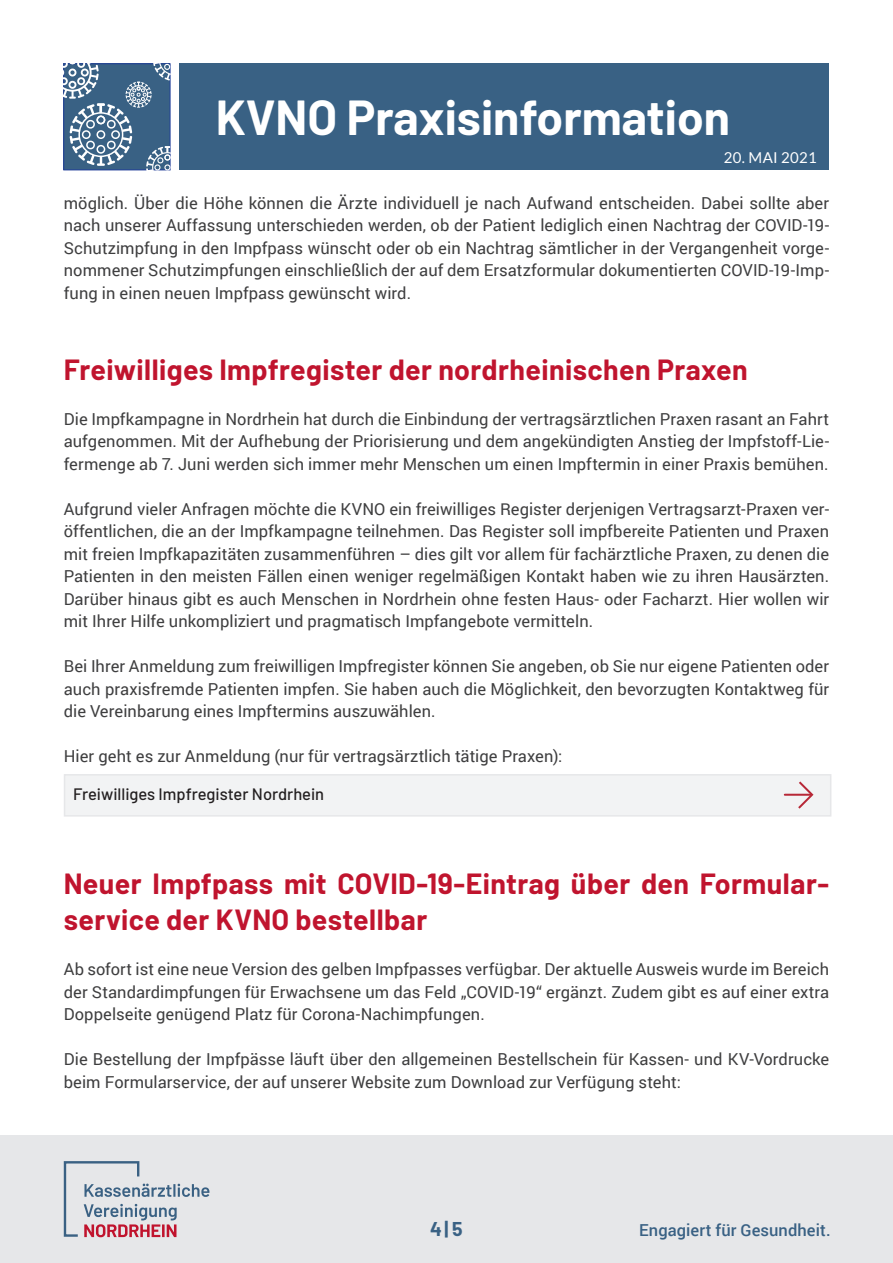
<style>
.page{position:relative;width:893px;height:1263px;background:#fff}
.page>*{position:absolute;margin:0;border:0;box-sizing:border-box;transform-origin:0 0}
.t1{font:700 48px "Barlow";color:#fff}
._1_0_-_Fließtext_-_1{font:700 28.5px/36px "Barlow";letter-spacing:.015em;color:#c0142e}
.t2{font:700 19.5px "Barlow";color:#396184}
._1_0_-_Fließtext_-_1-2{font:16.5px/22.5px "Roboto";letter-spacing:.005em;color:#3e3e3f;text-align:justify}
.t3{font:500 16.5px "Barlow";color:#231f20}
.t4{font:500 16.5px "Roboto";letter-spacing:.005em;color:#396184}
.t5{font:15px "Lato";letter-spacing:.02em;color:#fff}
</style>
<div class="page">
<div style="left:180px;top:64px;width:649px;height:106px;background:#396184"></div>
<svg style="left:64px;top:64px;width:106px;height:106px"></svg>
<div style="left:0;top:1135px;width:893px;height:128px;background:#e6e7e9"></div>
<svg style="left:64px;top:1161px;width:145px;height:76px"></svg>
<div style="left:64px;top:774px;width:767px;height:42px;background:#f2f3f4;border:2px solid #e6e7e9"></div>
<svg style="left:796px;top:781px;width:18px;height:28px"></svg>
<hr style="left:785px;top:794px;width:26px;height:2px;background:#b72837">
<h1 class="t1" style="left:216px;top:82px;width:516px">KVNO Praxisinformation</h1>
<p class="t5" style="left:724px;top:149px;width:95px">20. MAI 2021</p>
<p class="_1_0_-_Fließtext_-_1-2" style="left:64px;top:191px;width:767px">möglich. Über die Höhe können die Ärzte individuell je nach Aufwand entscheiden. Dabei sollte aber nach unserer Auffassung unterschieden werden, ob der Patient lediglich einen Nachtrag der COVID-19- Schutzimpfung in den Impfpass wünscht oder ob ein Nachtrag sämtlicher in der Vergangenheit vorge&shy;nommener Schutzimpfungen einschließlich der auf dem Ersatzformular dokumentierten COVID-19-Imp&shy;fung in einen neuen Impfpass gewünscht wird.</p>
<p class="_1_0_-_Fließtext_-_1" style="left:64px;top:349px;width:685px">Freiwilliges Impfregister der nordrheinischen Praxen</p>
<p class="_1_0_-_Fließtext_-_1-2" style="left:64px;top:407px;width:767px">Die Impfkampagne in Nordrhein hat durch die Einbindung der vertragsärztlichen Praxen rasant an Fahrt aufgenommen. Mit der Aufhebung der Priorisierung und dem angekündigten Anstieg der Impfstoff-Lie&shy;fermenge ab 7. Juni werden sich immer mehr Menschen um einen Impftermin in einer Praxis bemühen.</p>
<p class="_1_0_-_Fließtext_-_1-2" style="left:64px;top:497px;width:767px">Aufgrund vieler Anfragen möchte die KVNO ein freiwilliges Register derjenigen Vertragsarzt-Praxen ver&shy;öffentlichen, die an der Impfkampagne teilnehmen. Das Register soll impfbereite Patienten und Praxen mit freien Impfkapazitäten zusammenführen – dies gilt vor allem für fachärztliche Praxen, zu denen die Patienten in den meisten Fällen einen weniger regelmäßigen Kontakt haben wie zu ihren Hausärzten.<br>Darüber hinaus gibt es auch Menschen in Nordrhein ohne festen Haus- oder Facharzt. Hier wollen wir mit Ihrer Hilfe unkompliziert und pragmatisch Impfangebote vermitteln.</p>
<p class="_1_0_-_Fließtext_-_1-2" style="left:64px;top:654px;width:767px">Bei Ihrer Anmeldung zum freiwilligen Impfregister können Sie angeben, ob Sie nur eigene Patienten oder auch praxisfremde Patienten impfen. Sie haben auch die Möglichkeit, den bevorzugten Kontaktweg für die Vereinbarung eines Impftermins auszuwählen.</p>
<p class="_1_0_-_Fließtext_-_1-2" style="left:64px;top:744px;width:500px">Hier geht es zur Anmeldung (nur für vertragsärztlich tätige Praxen):</p>
<p class="t3" style="left:73px;top:781px;width:253px">Freiwilliges Impfregister Nordrhein</p>
<p class="_1_0_-_Fließtext_-_1" style="left:64px;top:864px;width:767px">Neuer Impfpass mit COVID-19-Eintrag über den Formular&shy;service der KVNO bestellbar</p>
<p class="_1_0_-_Fließtext_-_1-2" style="left:64px;top:957px;width:767px">Ab sofort ist eine neue Version des gelben Impfpasses verfügbar. Der aktuelle Ausweis wurde im Bereich der Standardimpfungen für Erwachsene um das Feld „COVID-19“ ergänzt. Zudem gibt es auf einer extra Doppelseite genügend Platz für Corona-Nachimpfungen.</p>
<p class="_1_0_-_Fließtext_-_1-2" style="left:64px;top:1047px;width:767px">Die Bestellung der Impfpässe läuft über den allgemeinen Bestellschein für Kassen- und KV-Vordrucke beim Formularservice, der auf unserer Website zum Download zur Verfügung steht:</p>
<p class="t2" style="left:430px;top:1214px;width:34px">4| 5</p>
<p class="t4" style="left:639px;top:1218px;width:193px">Engagiert für Gesundheit.</p>
</div>
